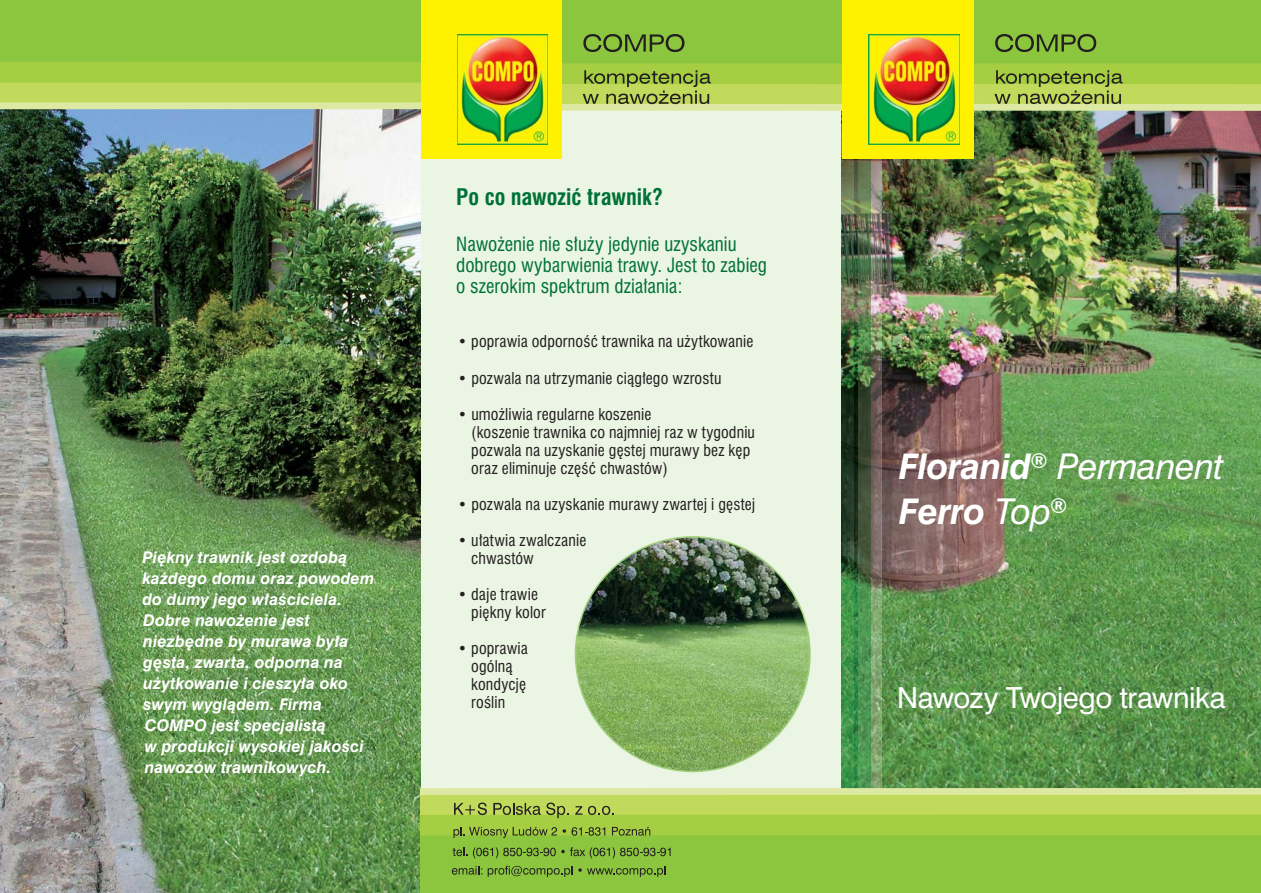
<style>
.page{position:relative;width:1261px;height:893px;background:#fff}
.page>*{position:absolute;margin:0;border:0;box-sizing:border-box;transform-origin:0 0}
.t1{font:italic 700 33px/45px "Swis 721 PL";letter-spacing:-.02em;color:#fff}
.t2{font:27px "Swis 721 PL";letter-spacing:-.015em;color:#fff}
.t3{font:700 21px "Swis 721 Cn PL";color:#007137}
.t4{font:18px/21px "Swis 721 Cn PL";color:#007137}
.t5{font:15px/18px "Swis 721 Cn PL";letter-spacing:.01em;color:#231f20}
.t6{font:italic 700 15px/21px "Swis 721 PL";letter-spacing:.01em;color:#fff}
.s1{font-weight:400}
</style>
<div class="page">
<div style="left:395px;top:0;width:476px;height:893px;background:#ebf5e3"></div>
<img style="left:0;top:109px;width:421px;height:784px">
<img style="left:881px;top:111px;width:380px;height:676px">
<img style="left:842px;top:159px;width:39px;height:628px">
<img style="left:859px;top:159px;width:11px;height:628px">
<div style="left:0;top:0;width:421px;height:109px;background:#8cc63f"></div>
<div style="left:0;top:62px;width:421px;height:22px;background:#a5ce43"></div>
<div style="left:0;top:82px;width:421px;height:22px;background:#c2da5b"></div>
<div style="left:0;top:102px;width:421px;height:7px;background:#dde9a2"></div>
<div style="left:842px;top:0;width:419px;height:110px;background:#8cc63f"></div>
<div style="left:842px;top:63px;width:419px;height:22px;background:#a5ce43"></div>
<div style="left:842px;top:84px;width:419px;height:22px;background:#c2da5b"></div>
<div style="left:842px;top:104px;width:419px;height:7px;background:#dde9a2"></div>
<div style="left:842px;top:0;width:131px;height:159px;background:#fff200"></div>
<svg style="left:995px;top:34px;width:101px;height:18px"></svg>
<svg style="left:994px;top:70px;width:128px;height:34px"></svg>
<img style="left:869px;top:34px;width:90px;height:110px">
<div style="left:842px;top:788px;width:419px;height:105px;background:#8cc63f"></div>
<div style="left:842px;top:813px;width:419px;height:22px;background:#a5ce43"></div>
<div style="left:842px;top:792px;width:419px;height:22px;background:#c2da5b"></div>
<div style="left:842px;top:787px;width:419px;height:8px;background:#dde9a2"></div>
<div style="left:423px;top:0;width:419px;height:110px;background:#8cc63f"></div>
<div style="left:423px;top:63px;width:419px;height:22px;background:#a5ce43"></div>
<div style="left:423px;top:84px;width:419px;height:22px;background:#c2da5b"></div>
<div style="left:423px;top:104px;width:419px;height:7px;background:#dde9a2"></div>
<div style="left:421px;top:0;width:141px;height:159px;background:#fff200"></div>
<svg style="left:583px;top:34px;width:101px;height:18px"></svg>
<svg style="left:582px;top:70px;width:129px;height:34px"></svg>
<img style="left:457px;top:34px;width:90px;height:110px">
<div style="left:421px;top:789px;width:421px;height:104px;background:#8cc63f"></div>
<div style="left:421px;top:813px;width:421px;height:22px;background:#a5ce43"></div>
<div style="left:421px;top:793px;width:421px;height:22px;background:#c2da5b"></div>
<div style="left:421px;top:788px;width:421px;height:7px;background:#dde9a2"></div>
<svg style="left:454px;top:802px;width:33px;height:13px"></svg>
<svg style="left:493px;top:802px;width:76px;height:16px"></svg>
<svg style="left:575px;top:806px;width:7px;height:8px"></svg>
<svg style="left:588px;top:805px;width:26px;height:10px"></svg>
<svg style="left:453px;top:826px;width:152px;height:12px"></svg>
<svg style="left:612px;top:826px;width:38px;height:9px"></svg>
<svg style="left:453px;top:847px;width:14px;height:9px"></svg>
<svg style="left:473px;top:847px;width:197px;height:11px"></svg>
<svg style="left:452px;top:866px;width:30px;height:8px"></svg>
<svg style="left:488px;top:865px;width:84px;height:12px"></svg>
<svg style="left:578px;top:866px;width:87px;height:11px"></svg>
<img style="left:575px;top:537px;width:235px;height:234px;border-radius:50%">
<p class="t6" style="left:142px;top:548px;width:233px">Piękny trawnik jest ozdobą każdego domu oraz powodem do dumy jego właściciela.<br>Dobre nawożenie jest niezbędne by murawa była gęsta, zwarta, odporna na użytkowanie i cieszyła oko swym wyglądem. Firma<br>COMPO jest specjalistą<br>w produkcji wysokiej jakości nawozów trawnikowych.</p>
<h3 class="t3" style="left:456px;top:189px;width:208px">Po co nawozić trawnik?</h3>
<p class="t4" style="left:456px;top:236px;width:312px">Nawożenie nie służy jedynie uzyskaniu dobrego wybarwienia trawy. Jest to zabieg o szerokim spektrum działania:</p>
<p class="t5" style="left:458px;top:334px;width:297px">• poprawia odporność trawnika na użytkowanie</p>
<p class="t5" style="left:458px;top:370px;width:265px">• pozwala na utrzymanie ciągłego wzrostu</p>
<p class="t5" style="left:471px;top:406px;width:285px;text-indent:-14px">• umożliwia regularne koszenie<br>(koszenie trawnika co najmniej raz w tygodniu pozwala na uzyskanie gęstej murawy bez kęp oraz eliminuje część chwastów)</p>
<p class="t5" style="left:458px;top:496px;width:299px">• pozwala na uzyskanie murawy zwartej i gęstej</p>
<p class="t5" style="left:471px;top:532px;width:117px;text-indent:-14px">• ułatwia zwalczanie chwastów</p>
<p class="t5" style="left:471px;top:586px;width:76px;text-indent:-14px">• daje trawie piękny kolor</p>
<p class="t5" style="left:471px;top:640px;width:58px;text-indent:-14px">• poprawia ogólną kondycję roślin</p>
<h1 class="t1" style="left:899px;top:446px;width:326px">Floranid<sup>®</sup> <span class="s1">Permanent<br></span>Ferro <span class="s1">Top</span><sup>®</sup></h1>
<h2 class="t2" style="left:897px;top:685px;width:330px">Nawozy Twojego trawnika</h2>
</div>
